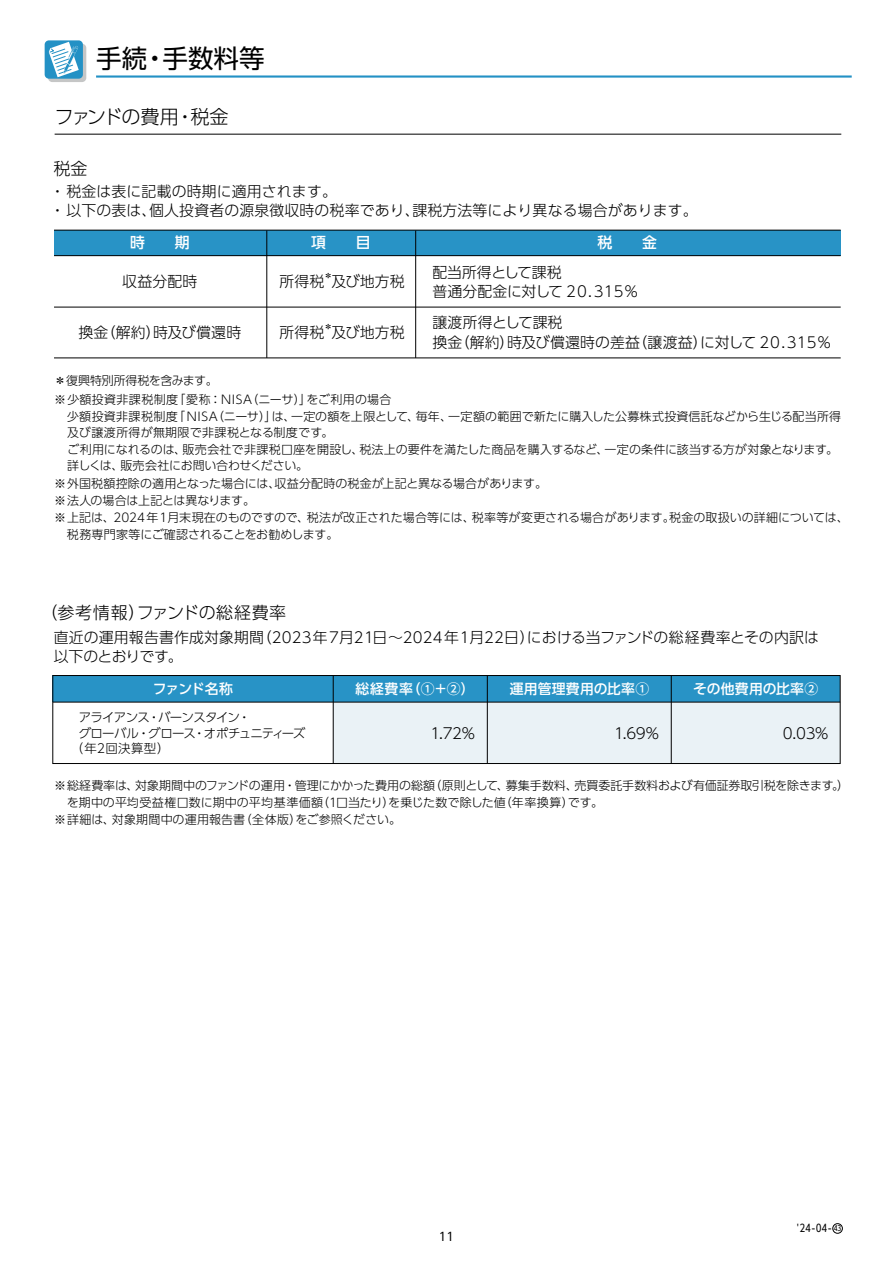
<style>
.page{position:relative;width:893px;height:1263px;background:#fff}
.page>*{position:absolute;margin:0;border:0;box-sizing:border-box;transform-origin:0 0}
.t1{font:25.5px "UD Shin Go Pro";letter-spacing:.005em;color:#000}
.t2{font:300 19.2px "UD Shin Go Pro";letter-spacing:-.05em;color:#000}
.t3{font:300 16.95px "UD Shin Go Pro";letter-spacing:.015em;color:#000}
.t4{font:300 15px "UD Shin Go Pro";color:#000}
.t5{font:300 14.85px/19.2px "UD Shin Go Pro";letter-spacing:.01em;color:#000}
.t6{font:500 14.85px "UD Shin Go Pro";color:#fff}
.t7{font:500 13.8px "UD Shin Go Pro";letter-spacing:.02em;color:#fff}
.t8{font:300 12.45px "UD Shin Go Pro";letter-spacing:-.06em;color:#000}
.t9{font:300 12px/19.5px "UD Shin Go Pro";color:#000}
.t10{font:300 12px "UD Shin Go Pro";letter-spacing:.02em;color:#000}
.t11{font:300 12px "UD Shin Go Pro";letter-spacing:-.025em;color:#000}
.t12{font:11.7px "UD Shin Go Pro";color:#000}
.t13{font:10.5px "UD Shin Go Pro";color:#000}
.t14{font:300 9px "UD Shin Go Pro";color:#000}
.s1{font-family:"Koz Go Pr 6 N";font-weight:400}
.s2{font-size:7.5px}
</style>
<div class="page">
<div style="left:54px;top:230px;width:787px;height:26px;background:#2391c5"></div>
<hr style="left:267px;top:231px;width:1px;height:127px;background:#000">
<hr style="left:415px;top:231px;width:1px;height:127px;background:#000">
<hr style="left:54px;top:230px;width:787px;height:1px;background:#000">
<hr style="left:54px;top:255px;width:787px;height:1px;background:#000">
<hr style="left:54px;top:307px;width:787px;height:1px;background:#000">
<hr style="left:54px;top:358px;width:787px;height:1px;background:#000">
<hr style="left:55px;top:134px;width:786px;height:1px;background:#000">
<div style="left:833px;top:1223px;width:10px;height:10px;border:1px solid #000;border-radius:50%"></div>
<div style="left:333px;top:702px;width:507px;height:61px;background:#eaf2f6"></div>
<div style="left:53px;top:675px;width:787px;height:27px;background:#2391c5"></div>
<hr style="left:333px;top:675px;width:1px;height:88px;background:#000">
<hr style="left:487px;top:675px;width:1px;height:88px;background:#000">
<hr style="left:671px;top:675px;width:1px;height:88px;background:#000">
<hr style="left:53px;top:702px;width:787px;height:1px;background:#000">
<div style="left:53px;top:675px;width:787px;height:89px;border:1px solid #000"></div>
<hr style="left:96px;top:75px;width:756px;height:3px;background:#2391c5">
<div style="left:48px;top:44px;width:38px;height:38px;background:#c5c6c6;border-radius:4px"></div>
<div style="left:45px;top:40px;width:38px;height:39px;background:#2391c5;border-radius:4px"></div>
<svg style="left:49px;top:42px;width:30px;height:35px"></svg>
<h1 class="t1" style="left:96px;top:37px;width:170px">手続・手数料等</h1>
<h2 class="t2" style="left:55px;top:101px;width:176px">ファンドの費用・税金</h2>
<h3 class="t3" style="left:54px;top:154px;width:36px">税金</h3>
<p class="t5" style="left:50px;top:181px;width:649px">・ 税金は表に記載の時期に適用されます。<br>・ 以下の表は、個人投資者の源泉徴収時の税率であり、課税方法等により異なる場合があります。</p>
<p class="t6" style="left:130px;top:231px;width:16px">時</p>
<p class="t6" style="left:175px;top:231px;width:16px">期</p>
<p class="t6" style="left:311px;top:231px;width:16px">項</p>
<p class="t6" style="left:356px;top:231px;width:16px">目</p>
<p class="t6" style="left:598px;top:231px;width:16px">税</p>
<p class="t6" style="left:642px;top:231px;width:16px">金</p>
<p class="t5" style="left:122px;top:271px;width:77px">収益分配時</p>
<p class="t5" style="left:78px;top:322px;width:164px">換金（解約）時及び償還時</p>
<p class="t5" style="left:280px;top:271px;width:46px">所得税</p>
<p class="t14" style="left:324px;top:269px;width:10px">＊</p>
<p class="t5" style="left:331px;top:271px;width:75px">及び地方税</p>
<p class="t5" style="left:280px;top:322px;width:46px">所得税</p>
<p class="t14" style="left:324px;top:320px;width:10px">＊</p>
<p class="t5" style="left:331px;top:322px;width:75px">及び地方税</p>
<p class="t5" style="left:432px;top:262px;width:208px">配当所得として課税<br>普通分配金に対して 20.315％</p>
<p class="t5" style="left:432px;top:313px;width:401px">譲渡所得として課税<br>換金（解約）時及び償還時の差益（譲渡益）に対して 20.315％</p>
<p class="t9" style="left:54px;top:370px;width:339px">＊復興特別所得税を含みます。<br>※少額投資非課税制度「愛称<span class="s1">：</span>NISA（ニーサ）」をご利用の場合</p>
<p class="t10" style="left:54px;top:407px;width:788px">　少額投資非課税制度「NISA（ニーサ）」は、一定の額を上限として、毎年、一定額の範囲で新たに購入した公募株式投資信託などから生じる配当所得</p>
<p class="t10" style="left:54px;top:423px;width:281px">　及び譲渡所得が無期限で非課税となる制度です。</p>
<p class="t9" style="left:54px;top:439px;width:785px">　ご利用になれるのは、販売会社で非課税口座を開設し、税法上の要件を満たした商品を購入するなど、一定の条件に該当する方が対象となります。</p>
<p class="t11" style="left:54px;top:456px;width:256px">　詳しくは、販売会社にお問い合わせください。</p>
<p class="t9" style="left:54px;top:473px;width:495px">※外国税額控除の適用となった場合には、収益分配時の税金が上記と異なる場合があります。</p>
<p class="t9" style="left:54px;top:490px;width:203px">※法人の場合は上記とは異なります。</p>
<p class="t9" style="left:54px;top:507px;width:796px">※上記は、2024年1月末現在のものですので、税法が改正された場合等には、税率等が変更される場合があります。税金の取扱いの詳細については、</p>
<p class="t9" style="left:67px;top:525px;width:273px">税務専門家等にご確認されることをお勧めします。</p>
<h3 class="t3" style="left:41px;top:598px;width:247px">（参考情報）ファンドの総経費率</h3>
<p class="t5" style="left:54px;top:627px;width:767px">直近の運用報告書作成対象期間（2023年7月21日～2024年1月22日）における当ファンドの総経費率とその内訳は以下のとおりです。</p>
<p class="t7" style="left:153px;top:678px;width:82px">ファンド名称</p>
<p class="t7" style="left:355px;top:678px;width:121px">総経費率（①+②）</p>
<p class="t7" style="left:510px;top:678px;width:141px">運用管理費用の比率①</p>
<p class="t7" style="left:693px;top:678px;width:126px">その他費用の比率②</p>
<p class="t8" style="left:79px;top:707px;width:173px">アライアンス・バーンスタイン・</p>
<p class="t8" style="left:79px;top:723px;width:228px">グローバル・グロース・オポチュニティーズ</p>
<p class="t8" style="left:71px;top:739px;width:100px">（年２回決算型）</p>
<p class="t9" style="left:54px;top:775px;width:797px">※総経費率は、対象期間中のファンドの運用・管理にかかった費用の総額（原則として、募集手数料、売買委託手数料および有価証券取引税を除きます。）</p>
<p class="t9" style="left:67px;top:792px;width:538px">を期中の平均受益権口数に期中の平均基準価額（1口当たり）を乗じた数で除した値（年率換算）です。</p>
<p class="t9" style="left:54px;top:809px;width:349px">※詳細は、対象期間中の運用報告書（全体版）をご参照ください。</p>
<p class="t4" style="left:430px;top:721px;width:46px">1.72%</p>
<p class="t4" style="left:614px;top:721px;width:46px">1.69%</p>
<p class="t4" style="left:783px;top:721px;width:47px">0.03%</p>
<p class="t12" style="left:439px;top:1227px;width:17px">11</p>
<p class="t13" style="left:797px;top:1220px;width:46px">'24-04- <span class="s2">43</span></p>
</div>
